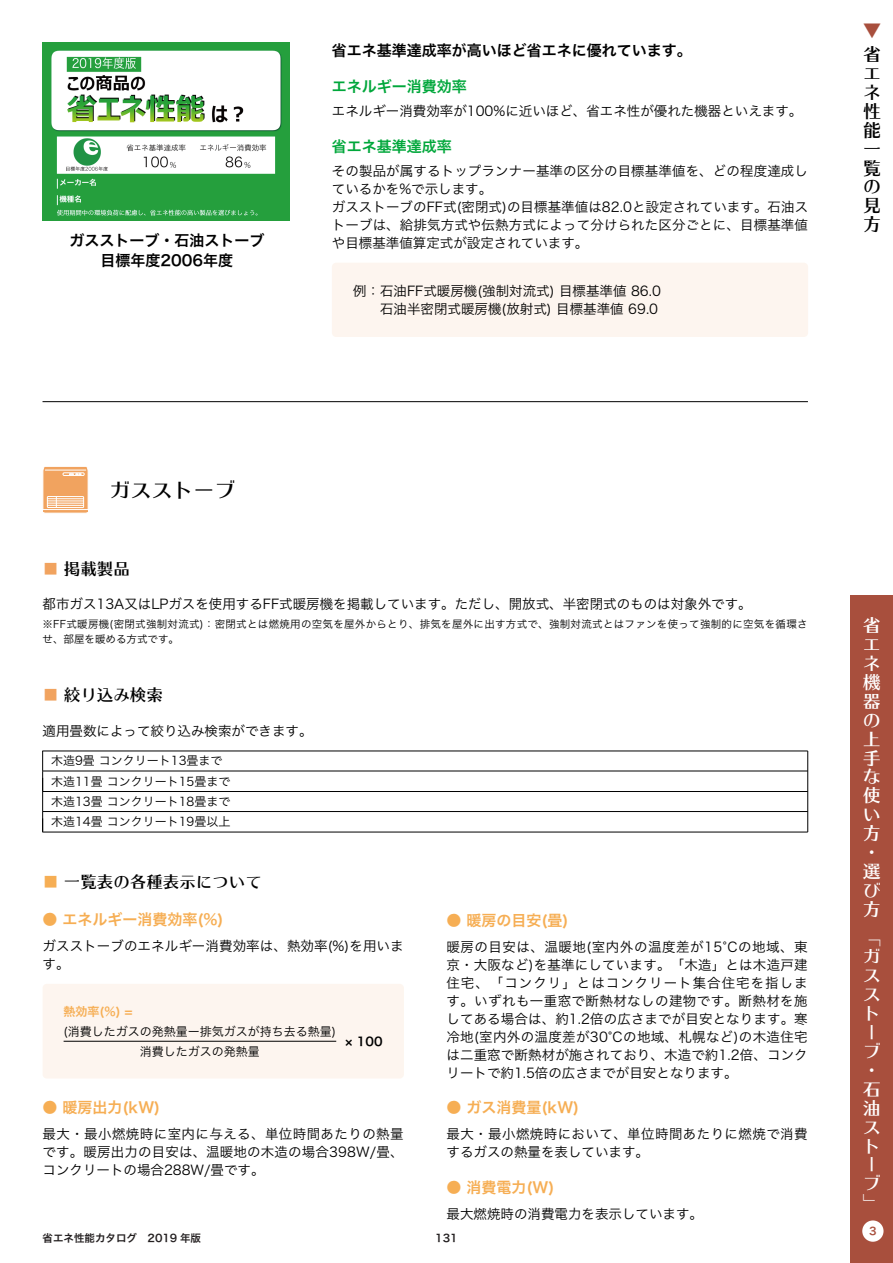
<style>
.page{position:relative;width:893px;height:1263px;background:#fff}
.page>*{position:absolute;margin:0;border:0;box-sizing:border-box;transform-origin:0 0}
.t1{font:21px "Kan 412 Typos Std";color:#000}
.t2{font:18px/18.9px "Kan 412 Typos Std";color:#fff}
.t3{font:18px/18.9px "Kan 412 Typos Std";color:#000;text-align:justify}
.t4{font:18px "Koz Go Pr 6 N";color:#a84f3d}
.t5{font:16.5px "Kan 412 Typos Std";color:#000}
.t6{font:15px "Hira Kaku Pro W6";color:#f6ae54}
.t7{font:15px/19.5px "Hira Kaku Pro W6";color:#000;text-align:center}
.t8{font:15px "Hira Kaku Pro W6";color:#00a73b}
.t9{font:13.5px/18px "Hira Kaku Pro W3";color:#000}
.t10{font:13.5px/18px "Hira Kaku Pro W3";letter-spacing:.03em;color:#000}
.t11{font:12px/20.2px "Hira Kaku Pro W3";color:#000;text-align:center}
.t12{font:12px "Hira Kaku Pro W6";color:#f6ae54}
.t13{font:12px "Hira Kaku Pro W6";color:#000}
.t14{font:10.5px/15px "Hira Kaku Pro W3";letter-spacing:.025em;color:#000}
.t15{font:10.5px "Hira Kaku Pro N W6";color:#231f20}
.t16{font:10.5px "Hira Kaku Pro W6";color:#a84f3d}
.s1{color:#f1a35f}
.s2{color:#f6ae54}
</style>
<div class="page">
<div style="left:332px;top:263px;width:476px;height:74px;background:#fdf5ef;border-radius:4px"></div>
<hr style="left:43px;top:401px;width:765px;height:1px;background:#000">
<img style="left:43px;top:43px;width:246px;height:177px">
<div style="left:43px;top:984px;width:361px;height:94px;background:#fdf5ef;border-radius:4px"></div>
<hr style="left:64px;top:1041px;width:272px;height:1px;background:#000">
<hr style="left:42px;top:751px;width:766px;height:1px;background:#000">
<hr style="left:807px;top:751px;width:1px;height:81px;background:#000">
<hr style="left:42px;top:771px;width:766px;height:1px;background:#000">
<hr style="left:42px;top:791px;width:766px;height:1px;background:#000">
<hr style="left:42px;top:811px;width:766px;height:1px;background:#000">
<hr style="left:42px;top:832px;width:766px;height:1px;background:#000">
<svg style="left:42px;top:751px;width:1px;height:81px"></svg>
<svg style="left:43px;top:466px;width:45px;height:47px;background:#f3b783"></svg>
<div style="left:850px;top:595px;width:43px;height:668px;background:#a84f3d"></div>
<div style="left:862px;top:1220px;width:21px;height:22px;background:#fff;border-radius:50%"></div>
<p class="t7" style="left:69px;top:230px;width:196px">ガスストーブ・石油ストーブ目標年度2006年度</p>
<p class="t7" style="left:332px;top:40px;width:362px">省エネ基準達成率が高いほど省エネに優れています。</p>
<p class="t8" style="left:332px;top:73px;width:137px">エネルギー消費効率</p>
<p class="t9" style="left:332px;top:101px;width:472px">エネルギー消費効率が100%に近いほど、省エネ性が優れた機器といえます。</p>
<p class="t8" style="left:332px;top:133px;width:122px">省エネ基準達成率</p>
<p class="t9" style="left:332px;top:161px;width:478px">その製品が属するトップランナー基準の区分の目標基準値を、どの程度達成しているかを%で示します。<br>ガスストーブのFF式(密閉式)の目標基準値は82.0と設定されています。石油ストーブは、給排気方式や伝熱方式によって分けられた区分ごとに、目標基準値や目標基準値算定式が設定されています。</p>
<p class="t9" style="left:353px;top:281px;width:309px">例：石油FF式暖房機(強制対流式) 目標基準値 86.0　　石油半密閉式暖房機(放射式) 目標基準値 69.0</p>
<h2 class="t4" style="left:863px;top:20px;width:19px">▼</h2>
<h2 class="t3" style="left:863px;top:45px;width:19px">省エネ性能一覧の見方</h2>
<h1 class="t1" style="left:109px;top:479px;width:127px">ガスストーブ</h1>
<p class="t5" style="left:43px;top:559px;width:89px"><span class="s1">■</span> 掲載製品</p>
<p class="t9" style="left:43px;top:594px;width:711px">都市ガス13A又はLPガスを使用するFF式暖房機を掲載しています。ただし、開放式、半密閉式のものは対象外です。</p>
<p class="t14" style="left:43px;top:616px;width:767px">※FF式暖房機(密閉式強制対流式)：密閉式とは燃焼用の空気を屋外からとり、排気を屋外に出す方式で、強制対流式とはファンを使って強制的に空気を循環させ、部屋を暖める方式です。</p>
<p class="t5" style="left:43px;top:686px;width:122px"><span class="s1">■</span> 絞り込み検索</p>
<p class="t9" style="left:43px;top:721px;width:271px">適用畳数によって絞り込み検索ができます。</p>
<p class="t11" style="left:51px;top:750px;width:181px;text-align:left">木造9畳 コンクリート13畳まで木造11畳 コンクリート15畳まで木造13畳 コンクリート18畳まで木造14畳 コンクリート19畳以上</p>
<p class="t5" style="left:43px;top:873px;width:221px"><span class="s2">■</span> 一覧表の各種表示について</p>
<p class="t6" style="left:43px;top:906px;width:183px">● エネルギー消費効率(%)</p>
<p class="t9" style="left:43px;top:936px;width:363px">ガスストーブのエネルギー消費効率は、熱効率(%)を用います。</p>
<p class="t12" style="left:64px;top:1000px;width:71px">熱効率(%) =</p>
<p class="t11" style="left:64px;top:1020px;width:274px">(消費したガスの発熱量ー排気ガスが持ち去る熱量)消費したガスの発熱量</p>
<p class="t13" style="left:345px;top:1030px;width:39px">× 100</p>
<p class="t6" style="left:43px;top:1094px;width:119px">● 暖房出力(kW)</p>
<p class="t9" style="left:43px;top:1124px;width:363px;text-align:justify">最大・最小燃焼時に室内に与える、単位時間あたりの熱量です。暖房出力の目安は、温暖地の木造の場合398W/畳、コンクリートの場合288W/畳です。</p>
<p class="t6" style="left:446px;top:906px;width:124px">● 暖房の目安(畳)</p>
<p class="t9" style="left:446px;top:936px;width:363px;text-align:justify">暖房の目安は、温暖地(室内外の温度差が15°Cの地域、東京・大阪など)を基準にしています。「木造」とは木造戸建住宅、「コンクリ」とはコンクリート集合住宅を指します。いずれも一重窓で断熱材なしの建物です。断熱材を施してある場合は、約1.2倍の広さまでが目安となります。寒冷地(室内外の温度差が30°Cの地域、札幌など)の木造住宅は二重窓で断熱材が施されており、木造で約1.2倍、コンクリートで約1.5倍の広さまでが目安となります。</p>
<p class="t6" style="left:446px;top:1094px;width:134px">● ガス消費量(kW)</p>
<p class="t10" style="left:446px;top:1124px;width:363px">最大・最小燃焼時において、単位時間あたりに燃焼で消費するガスの熱量を表しています。</p>
<p class="t6" style="left:446px;top:1174px;width:110px">● 消費電力(W)</p>
<p class="t9" style="left:446px;top:1204px;width:258px">最大燃焼時の消費電力を表示しています。</p>
<p class="t15" style="left:43px;top:1229px;width:160px">省エネ性能カタログ　2019 年版</p>
<p class="t15" style="left:435px;top:1229px;width:24px">131</p>
<h2 class="t2" style="left:863px;top:616px;width:19px">省エネ機器の上手な使い方・選び方</h2>
<h2 class="t2" style="left:863px;top:929px;width:19px">「ガスストーブ・石油ストーブ」</h2>
<p class="t16" style="left:869px;top:1222px;width:9px">3</p>
</div>
